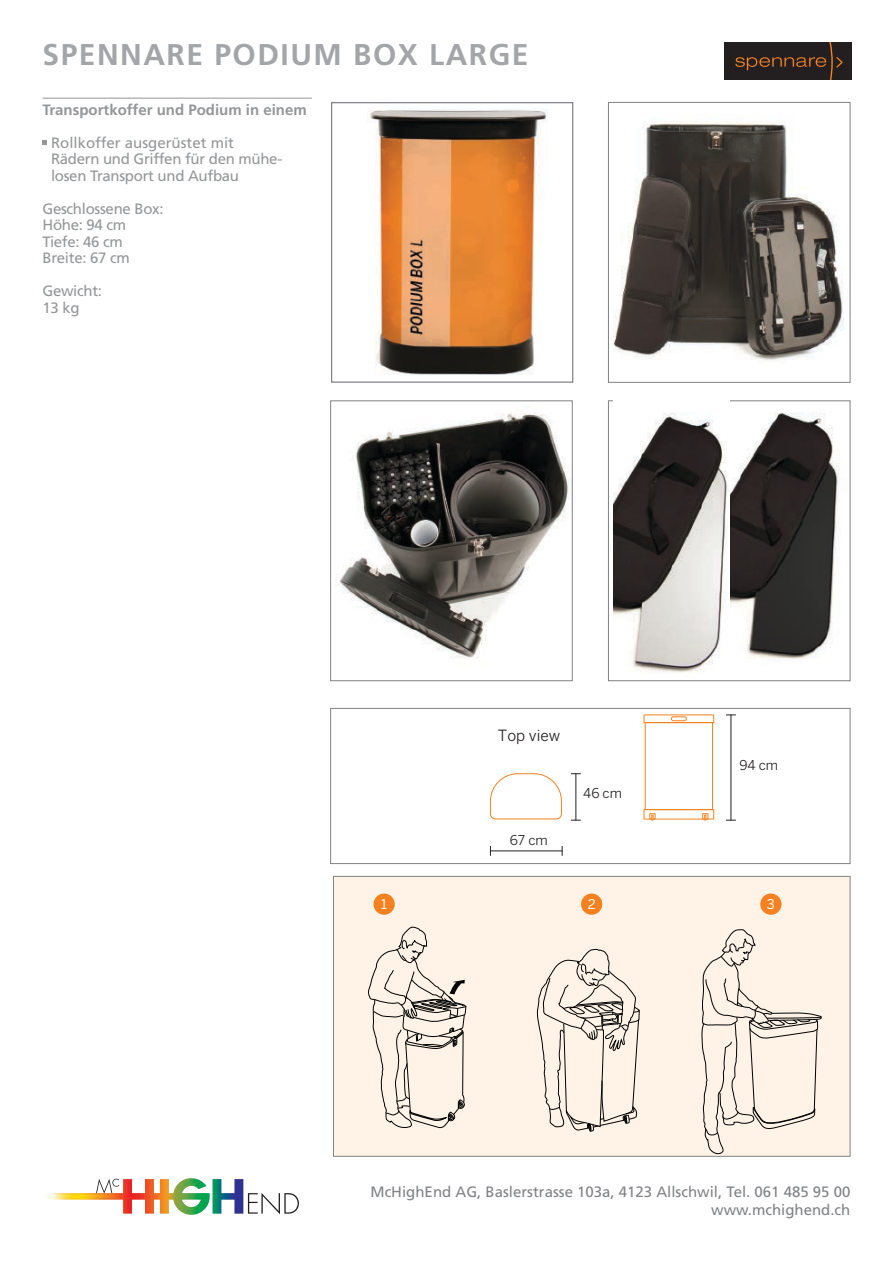
<style>
.page{position:relative;width:893px;height:1263px;background:#fff}
.page>*{position:absolute;margin:0;border:0;box-sizing:border-box;transform-origin:0 0}
.t1{font:700 30px "Frutiger LT";letter-spacing:.05em;color:#a3a5a8}
.t2{font:15.3px "Benton Sans";color:#231f20}
.t3{font:15px/16.5px "Frutiger LT";letter-spacing:-.02em;color:#949698}
.t4{font:15px/18px "Frutiger LT";color:#808285;text-align:right}
.t5{font:700 15px "Frutiger LT";color:#949698}
.t6{font:13.5px "Benton Sans";color:#231f20}
.t7{font:13.35px "Benton Sans";color:#fff}
</style>
<div class="page">
<img style="left:613px;top:122px;width:231px;height:238px">
<div style="left:608px;top:102px;width:242px;height:281px;border:1px solid #808285"></div>
<svg style="left:248px;top:1193px;width:51px;height:21px"></svg>
<img style="left:47px;top:1178px;width:196px;height:37px">
<hr style="left:43px;top:98px;width:269px;height:1px;background:#949698">
<svg style="left:43px;top:140px;width:4px;height:4px"></svg>
<div style="left:333px;top:876px;width:517px;height:280px;background:#fff3e7"></div>
<svg style="left:701px;top:929px;width:121px;height:225px"></svg>
<svg style="left:537px;top:948px;width:103px;height:184px"></svg>
<svg style="left:368px;top:926px;width:99px;height:203px"></svg>
<div style="left:373px;top:893px;width:22px;height:22px;background:#f58120;border-radius:50%"></div>
<div style="left:581px;top:893px;width:21px;height:22px;background:#f58120;border-radius:50%"></div>
<div style="left:760px;top:893px;width:21px;height:22px;background:#f58120;border-radius:50%"></div>
<div style="left:333px;top:876px;width:517px;height:281px;border:1px solid #808285"></div>
<hr style="left:490px;top:850px;width:72px;height:1px;background:#231f20">
<hr style="left:575px;top:774px;width:1px;height:46px;background:#231f20">
<hr style="left:730px;top:715px;width:1px;height:105px;background:#231f20">
<svg style="left:490px;top:773px;width:72px;height:47px"></svg>
<div style="left:645px;top:722px;width:68px;height:88px;border:1px solid #f5821f"></div>
<svg style="left:643px;top:714px;width:71px;height:9px"></svg>
<svg style="left:643px;top:809px;width:71px;height:11px"></svg>
<div style="left:671px;top:716px;width:16px;height:5px;border:1px solid #f5821f;border-radius:2px"></div>
<div style="left:330px;top:708px;width:520px;height:156px;border:1px solid #808285"></div>
<img style="left:367px;top:108px;width:181px;height:267px">
<div style="left:331px;top:102px;width:242px;height:281px;border:1px solid #808285"></div>
<svg style="left:724px;top:43px;width:127px;height:36px;background:#33261f"></svg>
<img style="left:336px;top:406px;width:235px;height:253px">
<div style="left:330px;top:400px;width:243px;height:281px;border:1px solid #808285"></div>
<img style="left:730px;top:412px;width:110px;height:247px">
<div style="left:608px;top:400px;width:242px;height:281px;border:1px solid #808285"></div>
<img style="left:614px;top:400px;width:115px;height:273px">
<h1 class="t1" style="left:43px;top:37px;width:488px">SPENNARE PODIUM BOX LARGE</h1>
<p class="t5" style="left:43px;top:101px;width:266px">Transportkoffer und Podium in einem</p>
<p class="t3" style="left:51px;top:134px;width:233px">Rollkoffer ausgerüstet mit<br>Rädern und Griffen für den mühe&shy;losen Transport und Aufbau</p>
<p class="t3" style="left:43px;top:200px;width:123px">Geschlossene Box:<br>Höhe: 94 cm<br>Tiefe: 46 cm<br>Breite: 67 cm</p>
<p class="t3" style="left:43px;top:283px;width:61px">Gewicht:<br>13 kg</p>
<p class="t2" style="left:498px;top:726px;width:64px">Top view</p>
<p class="t6" style="left:510px;top:832px;width:40px">67 cm</p>
<p class="t6" style="left:583px;top:785px;width:40px">46 cm</p>
<p class="t6" style="left:739px;top:757px;width:40px">94 cm</p>
<p class="t7" style="left:381px;top:896px;width:7px">1</p>
<p class="t7" style="left:588px;top:896px;width:9px">2</p>
<p class="t7" style="left:767px;top:896px;width:9px">3</p>
<p class="t4" style="left:370px;top:1183px;width:481px">McHighEnd AG, Baslerstrasse 103a, 4123 Allschwil, Tel. 061 485 95 00 www.mchighend.ch</p>
</div>
